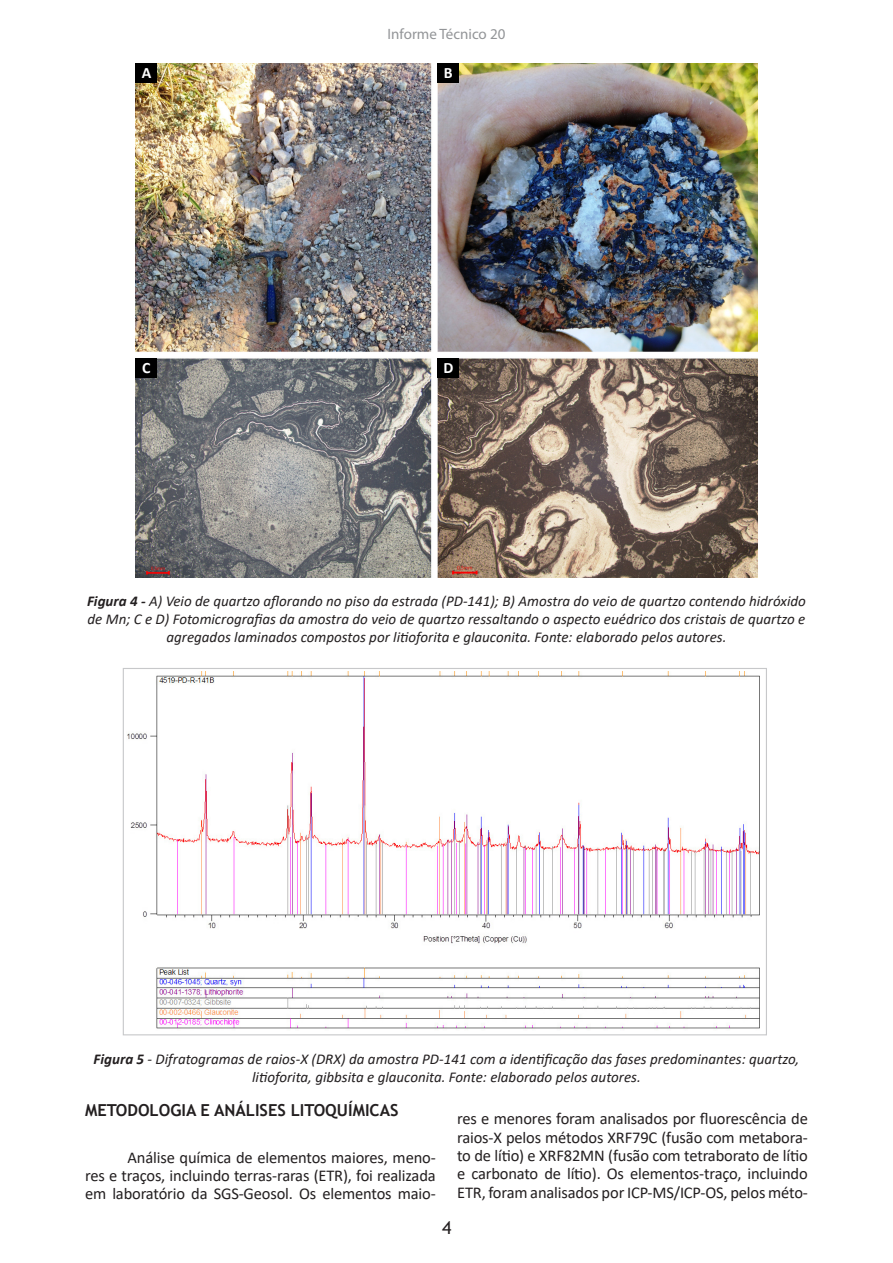
<style>
.page{position:relative;width:893px;height:1263px;background:#fff}
.page>*{position:absolute;margin:0;border:0;box-sizing:border-box;transform-origin:0 0}
.t1{font:18px "Trebuchet MS";color:#231f20}
.t2{font:16.5px/18.3px "Calibri";letter-spacing:-.01em;color:#231f20;text-align:justify}
.t3{font:700 16.5px "Trebuchet MS";color:#231f20}
.t4{font:700 15.9px "Calibri";color:#fff}
.t5{font:italic 15px/18px "Calibri";color:#231f20;text-align:center}
.t6{font:15px "Myriad Pro";color:#939598}
.s1{font-weight:700}
</style>
<div class="page">
<img style="left:127px;top:672px;width:633px;height:357px">
<img style="left:136px;top:64px;width:621px;height:513px">
<div style="left:136px;top:64px;width:21px;height:19px;background:#000"></div>
<div style="left:438px;top:64px;width:21px;height:19px;background:#000"></div>
<div style="left:438px;top:358px;width:21px;height:20px;background:#000"></div>
<div style="left:136px;top:358px;width:21px;height:20px;background:#000"></div>
<p class="t6" style="left:387px;top:24px;width:119px">Informe Técnico 20</p>
<p class="t4" style="left:142px;top:62px;width:11px">A</p>
<p class="t4" style="left:444px;top:62px;width:10px">B</p>
<p class="t4" style="left:142px;top:356px;width:10px">C</p>
<p class="t4" style="left:443px;top:356px;width:11px">D</p>
<p class="t5" style="left:87px;top:591px;width:720px"><span class="s1">Figura 4 -</span> A) Veio de quartzo aflorando no piso da estrada (PD-141); B) Amostra do veio de quartzo contendo hidróxido de Mn; C e D) Fotomicrografias da amostra do veio de quartzo ressaltando o aspecto euédrico dos cristais de quartzo e agregados laminados compostos por litioforita e glauconita. Fonte: elaborado pelos autores.</p>
<p class="t5" style="left:94px;top:1049px;width:707px"><span class="s1">Figura 5</span> - Difratogramas de raios-X (DRX) da amostra PD-141 com a identificação das fases predominantes: quartzo, litioforita, gibbsita e glauconita. Fonte: elaborado pelos autores.</p>
<p class="t2" style="left:457px;top:1109px;width:352px">res e menores foram analisados por fluorescência de raios-X pelos métodos XRF79C (fusão com metabora&shy;to de lítio) e XRF82MN (fusão com tetraborato de lítio e carbonato de lítio). Os elementos-traço, incluindo ETR, foram analisados por ICP-MS/ICP-OS, pelos méto-</p>
<p class="t3" style="left:85px;top:1100px;width:315px">METODOLOGIA E ANÁLISES LITOQUÍMICAS</p>
<p class="t2" style="left:85px;top:1148px;width:352px;text-indent:43px">Análise química de elementos maiores, meno&shy;res e traços, incluindo terras-raras (ETR), foi realizada em laboratório da SGS-Geosol. Os elementos maio-</p>
<p class="t1" style="left:442px;top:1216px;width:11px">4</p>
</div>
